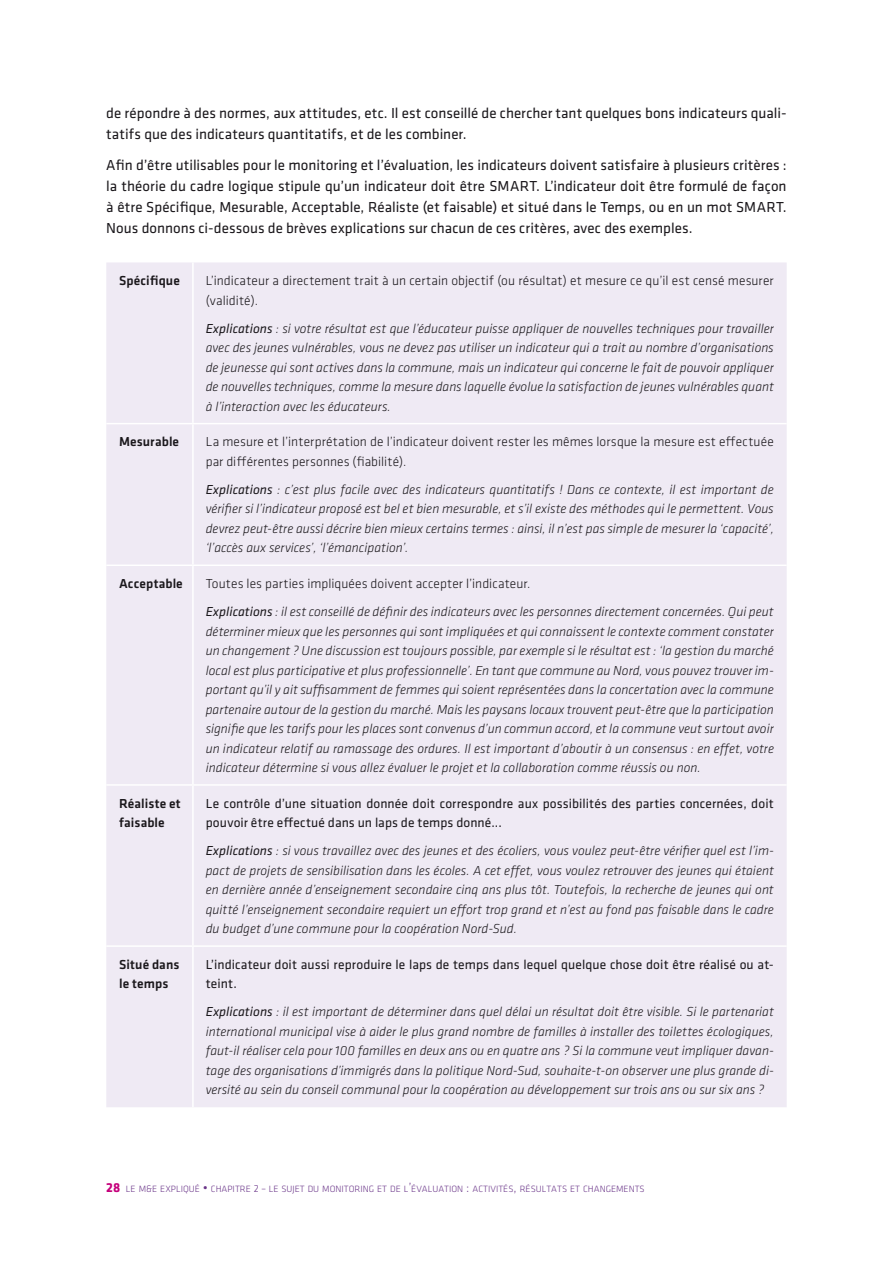
<style>
.page{position:relative;width:893px;height:1263px;background:#fff}
.page>*{position:absolute;margin:0;border:0;box-sizing:border-box;transform-origin:0 0}
.t1{font:15px/21px "Klavika Basic";color:#1a171b}
.t2{font:italic 300 13.5px/19.5px "Klavika Basic";letter-spacing:.005em;color:#1a171b;text-align:justify}
.t3{font:300 13.5px/19.5px "Klavika Basic";letter-spacing:.01em;color:#1a171b}
.t4{font:13.5px/19.5px "Klavika Basic";letter-spacing:.005em;color:#1a171b}
.t5{font:500 13.5px/19.5px "Klavika Basic";letter-spacing:.01em;color:#1a171b}
.t6{font:300 9.45px "Klavika Basic";color:#6b3689}
.s1{font-weight:400}
.s2{font-style:normal}
.s3{font-weight:700;font-size:13.5px;color:#c5007b}
.s4{font-size:9.75px}
.s5{font-size:13.5px}
.s6{font-size:10.5px}
</style>
<div class="page">
<div style="left:106px;top:262px;width:681px;height:845px;background:#efeaf4"></div>
<hr style="left:192px;top:262px;width:2px;height:161px;background:#fff">
<hr style="left:106px;top:423px;width:87px;height:1px;background:#fff">
<hr style="left:193px;top:423px;width:594px;height:1px;background:#fff">
<hr style="left:192px;top:424px;width:2px;height:140px;background:#fff">
<hr style="left:106px;top:564px;width:87px;height:2px;background:#fff">
<hr style="left:193px;top:564px;width:594px;height:2px;background:#fff">
<hr style="left:192px;top:566px;width:2px;height:218px;background:#fff">
<hr style="left:106px;top:784px;width:87px;height:2px;background:#fff">
<hr style="left:193px;top:784px;width:594px;height:2px;background:#fff">
<hr style="left:192px;top:786px;width:2px;height:159px;background:#fff">
<hr style="left:106px;top:945px;width:87px;height:2px;background:#fff">
<hr style="left:193px;top:945px;width:594px;height:2px;background:#fff">
<hr style="left:192px;top:947px;width:2px;height:160px;background:#fff">
<p class="t1" style="left:106px;top:102px;width:682px">de répondre à des normes, aux attitudes, etc. Il est conseillé de chercher tant quelques bons indicateurs quali&shy;tatifs que des indicateurs quantitatifs, et de les combiner.</p>
<p class="t1" style="left:106px;top:154px;width:682px;text-align:justify">Afin d’être utilisables pour le monitoring et l’évaluation, les indicateurs doivent satisfaire à plusieurs critères : la théorie du cadre logique stipule qu’un indicateur doit être SMART. L’indicateur doit être formulé de façon à être Spécifique, Mesurable, Acceptable, Réaliste (et faisable) et situé dans le Temps, ou en un mot SMART.<br>Nous donnons ci-dessous de brèves explications sur chacun de ces critères, avec des exemples.</p>
<p class="t5" style="left:119px;top:271px;width:62px">Spécifique</p>
<p class="t3" style="left:206px;top:271px;width:570px">L’indicateur a directement trait à un certain objectif (ou résultat) et mesure ce qu’il est censé mesurer (validité).</p>
<p class="t2" style="left:206px;top:318px;width:570px"><span class="s1">Explications</span> : si votre résultat est que l’éducateur puisse appliquer de nouvelles techniques pour travailler avec des jeunes vulnérables, vous ne devez pas utiliser un indicateur qui a trait au nombre d’organisations de jeunesse qui sont actives dans la commune, mais un indicateur qui concerne le fait de pouvoir appliquer de nouvelles techniques, comme la mesure dans laquelle évolue la satisfaction de jeunes vulnérables quant à l’interaction avec les éducateurs.</p>
<p class="t5" style="left:119px;top:432px;width:62px">Mesurable</p>
<p class="t3" style="left:206px;top:432px;width:570px">La mesure et l’interprétation de l’indicateur doivent rester les mêmes lorsque la mesure est effectuée par différentes personnes (fiabilité).</p>
<p class="t2" style="left:206px;top:480px;width:570px"><span class="s1">Explications</span> : c’est plus facile avec des indicateurs quantitatifs ! Dans ce contexte, il est important de vérifier si l’indicateur proposé est bel et bien mesurable, et s’il existe des méthodes qui le permettent. Vous devrez peut-être aussi décrire bien mieux certains termes : ainsi, il n’est pas simple de mesurer la ‘capacité’, ‘l’accès aux services’, ‘l’émancipation’.</p>
<p class="t5" style="left:119px;top:573px;width:65px">Acceptable</p>
<p class="t2" style="left:206px;top:569px;width:570px;line-height:28px"><span class="s2">Toutes les parties impliquées doivent accepter l’indicateur.<br></span><span class="s1">Explications</span> : il est conseillé de définir des indicateurs avec les personnes directement concernées. Qui peut</p>
<p class="t2" style="left:206px;top:621px;width:570px">déterminer mieux que les personnes qui sont impliquées et qui connaissent le contexte comment constater un changement ? Une discussion est toujours possible, par exemple si le résultat est : ‘la gestion du marché local est plus participative et plus professionnelle’. En tant que commune au Nord, vous pouvez trouver im&shy;portant qu’il y ait suffisamment de femmes qui soient représentées dans la concertation avec la commune partenaire autour de la gestion du marché. Mais les paysans locaux trouvent peut-être que la participation signifie que les tarifs pour les places sont convenus d’un commun accord, et la commune veut surtout avoir un indicateur relatif au ramassage des ordures. Il est important d’aboutir à un consensus : en effet, votre indicateur détermine si vous allez évaluer le projet et la collaboration comme réussis ou non.</p>
<p class="t5" style="left:119px;top:793px;width:63px">Réaliste et faisable</p>
<p class="t4" style="left:206px;top:793px;width:570px">Le contrôle d’une situation donnée doit correspondre aux possibilités des parties concernées, doit pouvoir être effectué dans un laps de temps donné...</p>
<p class="t2" style="left:206px;top:841px;width:570px"><span class="s1">Explications</span> : si vous travaillez avec des jeunes et des écoliers, vous voulez peut-être vérifier quel est l’im&shy;pact de projets de sensibilisation dans les écoles. A cet effet, vous voulez retrouver des jeunes qui étaient en dernière année d’enseignement secondaire cinq ans plus tôt. Toutefois, la recherche de jeunes qui ont quitté l’enseignement secondaire requiert un effort trop grand et n’est au fond pas faisable dans le cadre du budget d’une commune pour la coopération Nord-Sud.</p>
<p class="t5" style="left:119px;top:954px;width:62px">Situé dans le temps</p>
<p class="t4" style="left:206px;top:954px;width:570px">L’indicateur doit aussi reproduire le laps de temps dans lequel quelque chose doit être réalisé ou at&shy;teint.</p>
<p class="t2" style="left:206px;top:1002px;width:570px"><span class="s1">Explications</span> : il est important de déterminer dans quel délai un résultat doit être visible. Si le partenariat international municipal vise à aider le plus grand nombre de familles à installer des toilettes écologiques, faut-il réaliser cela pour 100 familles en deux ans ou en quatre ans ? Si la commune veut impliquer davan&shy;tage des organisations d’immigrés dans la politique Nord-Sud, souhaite-t-on observer une plus grande di&shy;versité au sein du conseil communal pour la coopération au développement sur trois ans ou sur six ans ?</p>
<p class="t6" style="left:106px;top:1183px;width:540px"><span class="s3">28</span> LE M<span class="s4">&amp;</span>E EXPLIQUÉ <span class="s5">•</span> CHAPITRE <span class="s6">2 –</span> LE SUJET DU MONITORING ET DE L<span class="s5">’</span>ÉVALUATION <span class="s5">:</span> ACTIVITÉS<span class="s5">,</span> RÉSULTATS ET CHANGEMENTS</p>
</div>
